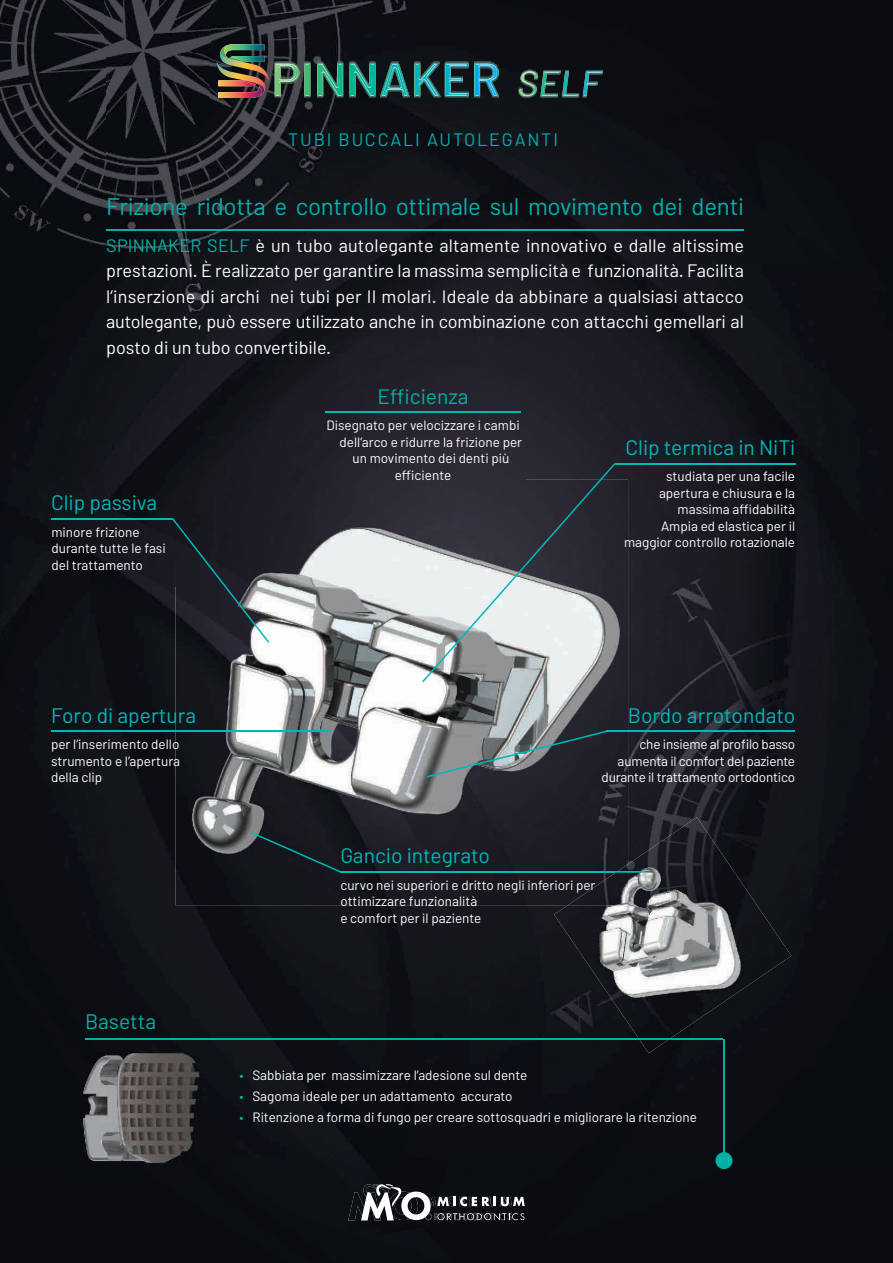
<style>
.page{position:relative;width:893px;height:1263px;background:#fff}
.page>*{position:absolute;margin:0;border:0;box-sizing:border-box;transform-origin:0 0}
.t1{font:24px "Barlow";letter-spacing:-.01em;color:#00b2ae}
.t2{font:21px "Barlow";color:#00b7b9}
.t3{font:21px "Barlow";color:#00b0aa}
.t4{font:21px "Barlow";color:#00b2a5}
.t5{font:18px/25.5px "Barlow";color:#fff;text-align:justify}
.t6{font:18px "Barlow";letter-spacing:.1em;color:#00b2ae}
.t7{font:13.5px/16.5px "Barlow";color:#fff;text-align:right}
.s1{color:#00b2a5}
</style>
<div class="page">
<div style="left:0;top:1158px;width:893px;height:105px;background:#0a0c12"></div>
<img style="left:0;top:0;width:104px;height:1158px">
<div style="left:210px;top:905px;width:368px;height:253px;background:#0f1216"></div>
<div style="left:578px;top:1000px;width:315px;height:158px;background:#0c0e14"></div>
<img style="left:104px;top:0;width:106px;height:1051px">
<div style="left:791px;top:947px;width:102px;height:53px;background:#0c0e13"></div>
<img style="left:736px;top:0;width:157px;height:947px">
<img style="left:578px;top:0;width:158px;height:817px">
<img style="left:210px;top:0;width:368px;height:480px">
<img style="left:217px;top:44px;width:52px;height:54px">
<img style="left:499px;top:81px;width:1px;height:15px">
<img style="left:275px;top:61px;width:24px;height:1px">
<svg style="left:275px;top:62px;width:35px;height:36px"></svg>
<img style="left:317px;top:97px;width:26px;height:1px">
<svg style="left:317px;top:62px;width:26px;height:35px"></svg>
<img style="left:380px;top:61px;width:29px;height:1px">
<img style="left:474px;top:61px;width:24px;height:1px">
<img style="left:499px;top:63px;width:1px;height:18px">
<svg style="left:350px;top:62px;width:149px;height:36px;background:#235f61"></svg>
<svg style="left:519px;top:70px;width:84px;height:28px;background:#2a4845"></svg>
<svg style="left:348px;top:1183px;width:177px;height:37px"></svg>
<img style="left:176px;top:480px;width:452px;height:425px">
<hr style="left:340px;top:871px;width:313px;height:1px;background:#00b7b9">
<svg style="left:251px;top:832px;width:90px;height:40px;background:#161f25"></svg>
<svg style="left:427px;top:731px;width:179px;height:46px;background:#5b6267"></svg>
<svg style="left:422px;top:463px;width:194px;height:219px;background:#7a7c82"></svg>
<svg style="left:172px;top:518px;width:97px;height:125px;background:#2d3038"></svg>
<hr style="left:615px;top:463px;width:180px;height:1px;background:#00b7b9">
<hr style="left:606px;top:731px;width:189px;height:1px;background:#00b7b9">
<hr style="left:52px;top:731px;width:278px;height:1px;background:#00b7b9">
<hr style="left:51px;top:518px;width:122px;height:1px;background:#00b7b9">
<hr style="left:325px;top:412px;width:196px;height:1px;background:#00b7b9">
<img style="left:554px;top:817px;width:237px;height:236px">
<img style="left:568px;top:864px;width:60px;height:41px">
<img style="left:616px;top:871px;width:37px;height:1px">
<hr style="left:106px;top:229px;width:638px;height:1px;background:#00b2ae">
<img style="left:65px;top:1051px;width:167px;height:127px">
<hr style="left:723px;top:1039px;width:2px;height:121px;background:#00b2a5">
<hr style="left:85px;top:1038px;width:638px;height:2px;background:#00b2a5">
<div style="left:715px;top:1152px;width:17px;height:17px;background:#00b2a5;border-radius:50%"></div>
<h3 class="t6" style="left:288px;top:131px;width:271px">TUBI BUCCALI AUTOLeGAnTI</h3>
<h1 class="t1" style="left:106px;top:196px;width:639px">Frizione ridotta e controllo ottimale sul movimento dei denti</h1>
<p class="t5" style="left:106px;top:234px;width:639px"><span class="s1">SPInnAKer SeLF</span> è un tubo autolegante altamente innovativo e dalle altissime prestazioni. è realizzato per garantire la massima semplicità e funzionalità. Facilita l’inserzione di archi nei tubi per II molari. Ideale da abbinare a qualsiasi attacco autolegante, può essere utilizzato anche in combinazione con attacchi gemellari al posto di un tubo convertibile.</p>
<h2 class="t2" style="left:51px;top:493px;width:108px">Clip passiva</h2>
<p class="t7" style="left:51px;top:524px;width:116px;text-align:left">minore frizione durante tutte le fasi del trattamento</p>
<h2 class="t3" style="left:378px;top:387px;width:92px">efficienza</h2>
<p class="t7" style="left:326px;top:418px;width:195px">Disegnato per velocizzare i cambi</p>
<p class="t7" style="left:340px;top:434px;width:184px">dell’arco e ridurre la frizione per</p>
<p class="t7" style="left:352px;top:451px;width:158px">un movimento dei denti più</p>
<p class="t7" style="left:395px;top:467px;width:58px">efficiente</p>
<h2 class="t2" style="left:625px;top:438px;width:171px">Clip termica in niTi</h2>
<p class="t7" style="left:624px;top:469px;width:173px">studiata per una facile apertura e chiusura e la massima affidabilità<br>Ampia ed elastica per il maggior controllo rotazionale</p>
<h2 class="t2" style="left:51px;top:706px;width:147px">Foro di apertura</h2>
<p class="t7" style="left:51px;top:737px;width:131px;text-align:justify">per l’inserimento dello strumento e l’apertura della clip</p>
<h2 class="t4" style="left:85px;top:1012px;width:72px">Basetta</h2>
<h2 class="t2" style="left:628px;top:706px;width:169px">Bordo arrotondato</h2>
<h2 class="t2" style="left:340px;top:846px;width:151px">Gancio integrato</h2>
<p class="t7" style="left:602px;top:737px;width:195px">che insieme al profilo basso aumenta il comfort del paziente durante il trattamento ortodontico</p>
<p class="t7" style="left:340px;top:877px;width:257px;text-align:left">curvo nei superiori e dritto negli inferiori per ottimizzare funzionalità<br>e comfort per il paziente</p>
<p class="t7" style="left:240px;top:1068px;width:289px"><span class="s1">•</span> Sabbiata per massimizzare l’adesione sul dente</p>
<p class="t7" style="left:240px;top:1089px;width:274px"><span class="s1">•</span> Sagoma ideale per un adattamento accurato</p>
<p class="t7" style="left:240px;top:1110px;width:459px"><span class="s1">•</span> ritenzione a forma di fungo per creare sottosquadri e migliorare la ritenzione</p>
</div>
